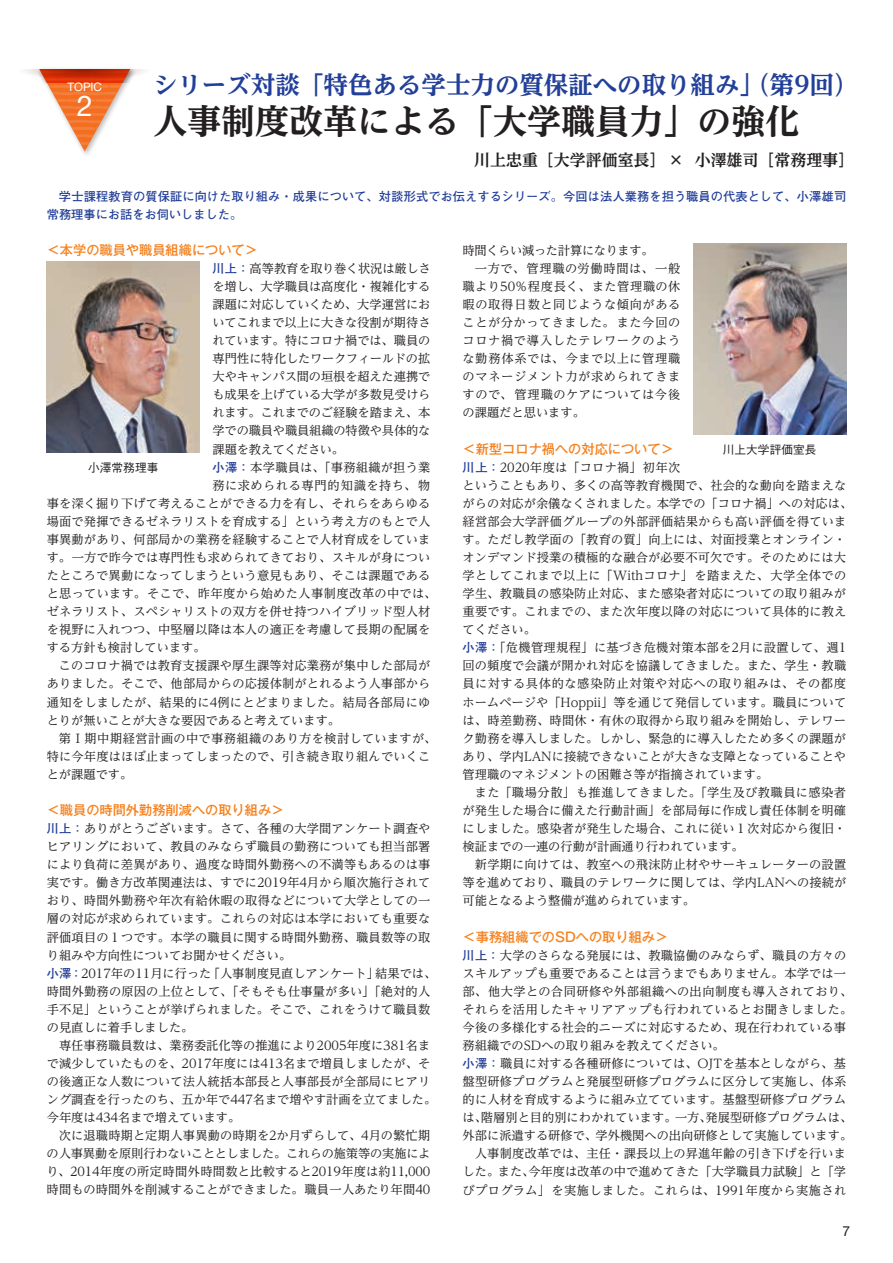
<style>
.page{position:relative;width:893px;height:1263px;background:#fff}
.page>*{position:absolute;margin:0;border:0;box-sizing:border-box;transform-origin:0 0}
.t1{font:700 expanded 34.05px "UD Reimin Pr 6";color:#231f20}
.t2{font:28.65px "Helvetica Neue LT Std";color:#fff}
.t3{font:700 expanded 24.45px "UD Reimin Pr 6";color:#223f99}
.t4{font:700 15.9px "UD Reimin Pr 6";color:#231f20}
.t5{font:13.8px "Helvetica Neue LT Std";color:#231f20}
.t6{font:500 13.2px "Gothic MB101 Pr 6";color:#f58220}
.t7{font:12.15px/18px "UD Reimin Pr 6";letter-spacing:.01em;color:#231f20}
.t8{font:12.15px/18px "UD Reimin Pr 6";letter-spacing:.045em;color:#231f20}
.t9{font:12.15px "UD Reimin Pr 6";letter-spacing:-.01em;color:#231f20}
.t10{font:700 12.15px/18px "Futo Go B101 Pr 6";color:#223f99}
.t11{font:12.15px "UD Reimin Pr 6";letter-spacing:-.015em;color:#231f20}
.t12{font:12.15px "UD Reimin Pr 6";letter-spacing:.035em;color:#231f20}
.t13{font:12.15px "UD Reimin Pr 6";letter-spacing:-.02em;color:#231f20}
.t14{font:500 11.7px "Gothic BBB Pr 6";color:#231f20}
.t15{font:11.7px "Helvetica Neue LT Std";color:#fff}
.s1{font-family:"Futo Go B101 Pr 6";font-weight:700;color:#223f99}
</style>
<div class="page">
<svg style="left:25px;top:69px;width:119px;height:83px"></svg>
<img style="left:693px;top:243px;width:153px;height:192px">
<img style="left:47px;top:261px;width:153px;height:192px">
<h3 class="t3" style="left:153px;top:65px;width:707px">シリーズ対談「特色ある学士力の質保証への取り組み」（第9回）</h3>
<h1 class="t1" style="left:153px;top:93px;width:648px">人事制度改革による「大学職員力」の強化</h1>
<h3 class="t4" style="left:474px;top:147px;width:381px">川上忠重［大学評価室長］ × 小澤雄司［常務理事］</h3>
<p class="t10" style="left:47px;top:186px;width:801px">　学士課程教育の質保証に向けた取り組み・成果について、対談形式でお伝えするシリーズ。今回は法人業務を担う職員の代表として、小澤雄司常務理事にお話をお伺いしました。</p>
<p class="t6" style="left:47px;top:239px;width:213px">＜本学の職員や職員組織について＞</p>
<p class="t11" style="left:213px;top:258px;width:219px"><span class="s1">川上：</span>高等教育を取り巻く状況は厳しさ</p>
<p class="t7" style="left:212px;top:277px;width:220px">を増し、大学職員は高度化・複雑化する</p>
<p class="t11" style="left:213px;top:294px;width:219px">課題に対応していくため、大学運営にお</p>
<p class="t9" style="left:212px;top:313px;width:220px">いてこれまで以上に大きな役割が期待さ</p>
<p class="t9" style="left:212px;top:331px;width:219px">れています。特にコロナ禍では、職員の</p>
<p class="t9" style="left:213px;top:349px;width:219px">専門性に特化したワークフィールドの拡</p>
<p class="t9" style="left:213px;top:367px;width:219px">大やキャンパス間の垣根を超えた連携で</p>
<p class="t9" style="left:212px;top:385px;width:220px">も成果を上げている大学が多数見受けら</p>
<p class="t9" style="left:212px;top:403px;width:219px">れます。これまでのご経験を踏まえ、本</p>
<p class="t11" style="left:213px;top:421px;width:219px">学での職員や職員組織の特徴や具体的な</p>
<p class="t13" style="left:213px;top:439px;width:133px">課題を教えてください。</p>
<p class="t7" style="left:213px;top:458px;width:219px"><span class="s1">小澤：</span>本学職員は、「事務組織が担う業</p>
<p class="t12" style="left:213px;top:475px;width:219px">務に求められる専門的知識を持ち、物</p>
<p class="t7" style="left:47px;top:494px;width:385px">事を深く掘り下げて考えることができる力を有し、それらをあらゆる</p>
<p class="t7" style="left:47px;top:512px;width:385px">場面で発揮できるゼネラリストを育成する」という考え方のもとで人</p>
<p class="t7" style="left:47px;top:530px;width:385px">事異動があり、何部局かの業務を経験することで人材育成をしていま</p>
<p class="t7" style="left:47px;top:548px;width:385px">す。一方で昨今では専門性も求められてきており、スキルが身につい</p>
<p class="t7" style="left:47px;top:566px;width:385px">たところで異動になってしまうという意見もあり、そこは課題である</p>
<p class="t7" style="left:47px;top:584px;width:391px">と思っています。そこで、昨年度から始めた人事制度改革の中では、</p>
<p class="t7" style="left:47px;top:602px;width:385px">ゼネラリスト、スペシャリストの双方を併せ持つハイブリッド型人材</p>
<p class="t7" style="left:47px;top:620px;width:385px">を視野に入れつつ、中堅層以降は本人の適正を考慮して長期の配属を</p>
<p class="t7" style="left:47px;top:638px;width:160px">する方針も検討しています。</p>
<p class="t7" style="left:47px;top:656px;width:385px">　このコロナ禍では教育支援課や厚生課等対応業務が集中した部局が</p>
<p class="t7" style="left:47px;top:674px;width:385px">ありました。そこで、他部局からの応援体制がとれるよう人事部から</p>
<p class="t7" style="left:47px;top:692px;width:385px">通知をしましたが、結果的に4例にとどまりました。結局各部局にゆ</p>
<p class="t7" style="left:47px;top:711px;width:295px">とりが無いことが大きな要因であると考えています。</p>
<p class="t7" style="left:47px;top:729px;width:391px">　第Ⅰ期中期経営計画の中で事務組織のあり方を検討していますが、</p>
<p class="t7" style="left:47px;top:747px;width:385px">特に今年度はほぼ止まってしまったので、引き続き取り組んでいくこ</p>
<p class="t7" style="left:47px;top:765px;width:87px">とが課題です。</p>
<p class="t6" style="left:47px;top:799px;width:239px">＜職員の時間外勤務削減への取り組み＞</p>
<p class="t7" style="left:46px;top:819px;width:391px"><span class="s1">川上：</span>ありがとうございます。さて、各種の大学間アンケート調査やヒアリングにおいて、教員のみならず職員の勤務についても担当部署により負荷に差異があり、過度な時間外勤務への不満等もあるのは事実です。働き方改革関連法は、すでに2019年4月から順次施行されており、時間外勤務や年次有給休暇の取得などについて大学としての一層の対応が求められています。これらの対応は本学においても重要な評価項目の１つです。本学の職員に関する時間外勤務、職員数等の取り組みや方向性についてお聞かせください。<br><span class="s1">小澤：</span>2017年の11月に行った「人事制度見直しアンケート」結果では、時間外勤務の原因の上位として、「そもそも仕事量が多い」「絶対的人手不足」ということが挙げられました。そこで、これをうけて職員数の見直しに着手しました。<br>　専任事務職員数は、業務委託化等の推進により2005年度に381名まで減少していたものを、2017年度には413名まで増員しましたが、その後適正な人数について法人統括本部長と人事部長が全部局にヒアリング調査を行ったのち、五か年で447名まで増やす計画を立てました。今年度は434名まで増えています。<br>　次に退職時期と定期人事異動の時期を2か月ずらして、4月の繁忙期の人事異動を原則行わないこととしました。これらの施策等の実施により、2014年度の所定時間外時間数と比較すると2019年度は約11,000時間もの時間外を削減することができました。職員一人あたり年間40</p>
<p class="t15" style="left:67px;top:79px;width:36px">TOPIC</p>
<h2 class="t2" style="left:77px;top:89px;width:17px">2</h2>
<p class="t8" style="left:462px;top:241px;width:219px">時間くらい減った計算になります。<br>　一方で、管理職の労働時間は、一般職より50％程度長く、また管理職の休暇の取得日数と同じような傾向があることが分かってきました。また今回のコロナ禍で導入したテレワークのような勤務体系では、今まで以上に管理職のマネージメント力が求められてきますので、管理職のケアについては今後の課題だと思います。</p>
<p class="t6" style="left:463px;top:438px;width:213px">＜新型コロナ禍への対応について＞</p>
<p class="t7" style="left:463px;top:458px;width:391px"><span class="s1">川上：</span>2020年度は「コロナ禍」初年次<br>ということもあり、多くの高等教育機関で、社会的な動向を踏まえながらの対応が余儀なくされました。本学での「コロナ禍」への対応は、経営部会大学評価グループの外部評価結果からも高い評価を得ています。ただし教学面の「教育の質」向上には、対面授業とオンライン・オンデマンド授業の積極的な融合が必要不可欠です。そのためには大学としてこれまで以上に「Withコロナ」を踏まえた、大学全体での学生、教職員の感染防止対応、また感染者対応についての取り組みが重要です。これまでの、また次年度以降の対応について具体的に教えてください。<br><span class="s1">小澤：</span>「危機管理規程」に基づき危機対策本部を2月に設置して、週1回の頻度で会議が開かれ対応を協議してきました。また、学生・教職員に対する具体的な感染防止対策や対応への取り組みは、その都度ホームページや「Hoppii」等を通じて発信しています。職員については、時差勤務、時間休・有休の取得から取り組みを開始し、テレワーク勤務を導入しました。しかし、緊急的に導入したため多くの課題があり、学内LANに接続できないことが大きな支障となっていることや管理職のマネジメントの困難さ等が指摘されています。<br>　また「職場分散」も推進してきました。「学生及び教職員に感染者が発生した場合に備えた行動計画」を部局毎に作成し責任体制を明確にしました。感染者が発生した場合、これに従い１次対応から復旧・検証までの一連の行動が計画通り行われています。<br>　新学期に向けては、教室への飛沫防止材やサーキュレーターの設置等を進めており、職員のテレワークに関しては、学内LANへの接続が可能となるよう整備が進められています。</p>
<p class="t6" style="left:463px;top:925px;width:207px">＜事務組織でのSDへの取り組み＞</p>
<p class="t7" style="left:463px;top:946px;width:391px"><span class="s1">川上：</span>大学のさらなる発展には、教職協働のみならず、職員の方々のスキルアップも重要であることは言うまでもありません。本学では一部、他大学との合同研修や外部組織への出向制度も導入されており、それらを活用したキャリアアップも行われているとお聞きしました。今後の多様化する社会的ニーズに対応するため、現在行われている事務組織でのSDへの取り組みを教えてください。<br><span class="s1">小澤：</span>職員に対する各種研修については、OJTを基本としながら、基盤型研修プログラムと発展型研修プログラムに区分して実施し、体系的に人材を育成するように組み立てています。基盤型研修プログラムは、階層別と目的別にわかれています。一方、発展型研修プログラムは、外部に派遣する研修で、学外機関への出向研修として実施しています。　人事制度改革では、主任・課長以上の昇進年齢の引き下げを行いました。また、今年度は改革の中で進めてきた「大学職員力試験」と「学びプログラム」を実施しました。これらは、1991年度から実施され</p>
<p class="t14" style="left:723px;top:440px;width:95px">川上大学評価室長</p>
<p class="t14" style="left:88px;top:458px;width:72px">小澤常務理事</p>
<p class="t5" style="left:842px;top:1223px;width:9px">7</p>
</div>
